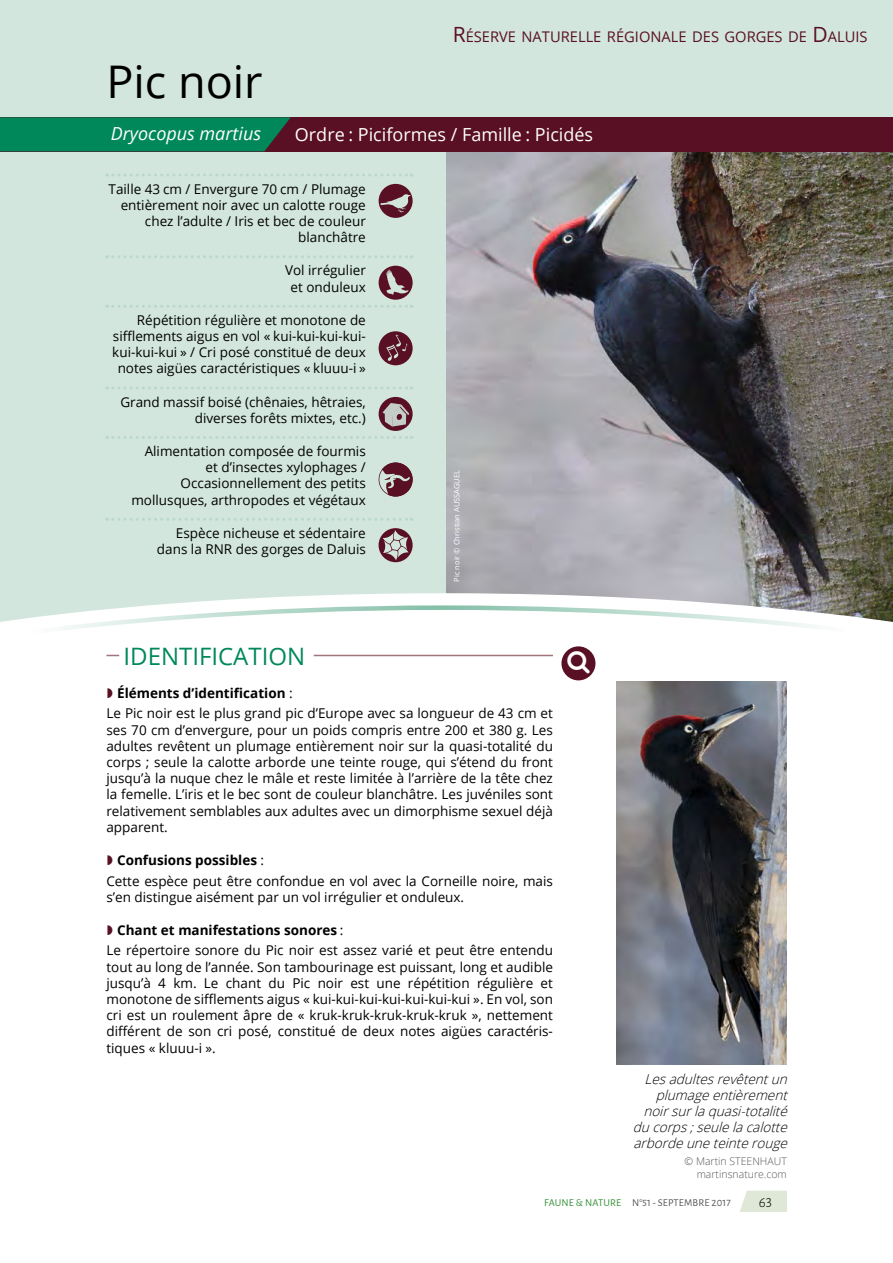
<style>
.page{position:relative;width:893px;height:1263px;background:#fff}
.page>*{position:absolute;margin:0;border:0;box-sizing:border-box;transform-origin:0 0}
.t1{font:45px "Open Sans";color:#000}
.t2{font:24px "Open Sans";color:#00885b}
.t3{font:18px "Open Sans";color:#fff}
.t4{font:italic 18px "Open Sans";color:#fff}
.t5{font:300 15px "Alegreya Sans";color:#000}
.t6{font:14.7px "Open Sans";color:#5a1024}
.t7{font:13.5px/16.2px "Open Sans";color:#000;text-align:right}
.t8{font:italic 300 13.5px/16.2px "Open Sans";color:#000;text-align:right}
.t9{font:300 10.5px/12.6px "Open Sans";color:#575756;text-align:right}
.t10{font:10.5px "Alegreya Sans";letter-spacing:.015em;color:#575756}
.t11{font:7.5px "Open Sans";color:#fff}
.s1{font-size:21px}
.s2{font-weight:700}
.s3{color:#359138}
</style>
<div class="page">
<div style="left:0;top:0;width:893px;height:117px;background:#d2e6dd"></div>
<div style="left:0;top:151px;width:447px;height:480px;background:#d2e6dd"></div>
<img style="left:447px;top:151px;width:446px;height:441px">
<svg style="left:0;top:592px;width:893px;height:599px"></svg>
<hr style="left:106px;top:655px;width:447px;height:1px;background:#a27479">
<div style="left:119px;top:643px;width:195px;height:23px;background:#fff"></div>
<div style="left:561px;top:646px;width:34px;height:34px;background:#5a1024;border-radius:50%"></div>
<img style="left:617px;top:681px;width:170px;height:384px">
<svg style="left:107px;top:173px;width:305px;height:3px"></svg>
<svg style="left:107px;top:255px;width:305px;height:3px"></svg>
<svg style="left:107px;top:305px;width:305px;height:3px"></svg>
<svg style="left:107px;top:387px;width:305px;height:3px"></svg>
<svg style="left:107px;top:436px;width:305px;height:3px"></svg>
<svg style="left:107px;top:518px;width:305px;height:3px"></svg>
<svg style="left:379px;top:184px;width:34px;height:34px"></svg>
<svg style="left:379px;top:266px;width:34px;height:34px"></svg>
<svg style="left:379px;top:331px;width:34px;height:34px"></svg>
<svg style="left:379px;top:397px;width:34px;height:34px"></svg>
<svg style="left:379px;top:462px;width:34px;height:34px"></svg>
<svg style="left:379px;top:528px;width:34px;height:34px"></svg>
<div style="left:0;top:117px;width:893px;height:34px;background:#5a1024"></div>
<svg style="left:0;top:117px;width:291px;height:34px;background:#058157"></svg>
<svg style="left:22px;top:603px;width:828px;height:33px"></svg>
<svg style="left:740px;top:1191px;width:47px;height:21px"></svg>
<svg style="left:108px;top:688px;width:4px;height:10px"></svg>
<svg style="left:108px;top:855px;width:4px;height:10px"></svg>
<svg style="left:108px;top:925px;width:4px;height:10px"></svg>
<h1 class="t1" style="left:106px;top:51px;width:158px">Pic noir</h1>
<p class="t6" style="left:453px;top:26px;width:416px"><span class="s1">R</span>ÉSERVE NATURELLE RÉGIONALE DES GORGES DE <span class="s1">D</span>ALUIS</p>
<h3 class="t4" style="left:111px;top:122px;width:152px">Dryocopus martius</h3>
<h3 class="t3" style="left:295px;top:122px;width:300px">Ordre : Piciformes / Famille : Picidés</h3>
<p class="t7" style="left:109px;top:180px;width:259px">Taille 43 cm / Envergure 70 cm / Plumage entièrement noir avec un calotte rouge chez l’adulte / Iris et bec de couleur blanchâtre</p>
<p class="t7" style="left:285px;top:262px;width:82px;text-align:center">Vol irrégulier et onduleux</p>
<p class="t7" style="left:112px;top:311px;width:255px">Répétition régulière et monotone de sifflements aigus en vol « kui-kui-kui-kui&shy;kui-kui-kui » / Cri posé constitué de deux notes aigües caractéristiques « kluuu-i »</p>
<p class="t7" style="left:120px;top:393px;width:247px">Grand massif boisé (chênaies, hêtraies, diverses forêts mixtes, etc.)</p>
<p class="t7" style="left:131px;top:443px;width:236px">Alimentation composée de fourmis et d’insectes xylophages /<br>Occasionnellement des petits mollusques, arthropodes et végétaux</p>
<p class="t7" style="left:157px;top:524px;width:210px">Espèce nicheuse et sédentaire dans la RNR des gorges de Daluis</p>
<p class="t11" style="left:451px;top:581px;width:113px;rotate:-90deg">Pic noir © Christian AUSSAGUEL</p>
<h2 class="t2" style="left:123px;top:640px;width:183px">IDENTIFICATION</h2>
<p class="t7" style="left:106px;top:682px;width:448px;line-height:20.4px;text-align:left;text-indent:11px"><span class="s2">Éléments d’identification</span> :<br>Le Pic noir est le plus grand pic d’Europe avec sa longueur de 43 cm et</p>
<p class="t7" style="left:106px;top:721px;width:448px;text-align:justify">ses 70 cm d’envergure, pour un poids compris entre 200 et 380 g. Les adultes revêtent un plumage entièrement noir sur la quasi-totalité du corps ; seule la calotte arborde une teinte rouge, qui s’étend du front jusqu’à la nuque chez le mâle et reste limitée à l’arrière de la tête chez la femelle. L’iris et le bec sont de couleur blanchâtre. Les juvéniles sont relativement semblables aux adultes avec un dimorphisme sexuel déjà apparent.</p>
<p class="t7" style="left:106px;top:849px;width:448px;line-height:20.4px;text-align:left;text-indent:11px"><span class="s2">Confusions possibles</span> :<br>Cette espèce peut être confondue en vol avec la Corneille noire, mais</p>
<p class="t7" style="left:106px;top:888px;width:359px">s’en distingue aisément par un vol irrégulier et onduleux.</p>
<p class="t7" style="left:106px;top:919px;width:448px;line-height:20.4px;text-align:left;text-indent:11px"><span class="s2">Chant et manifestations sonores</span> :<br>Le répertoire sonore du Pic noir est assez varié et peut être entendu</p>
<p class="t7" style="left:106px;top:958px;width:448px;text-align:justify">tout au long de l’année. Son tambourinage est puissant, long et audible jusqu’à 4 km. Le chant du Pic noir est une répétition régulière et monotone de sifflements aigus « kui-kui-kui-kui-kui-kui-kui ». En vol, son cri est un roulement âpre de « kruk-kruk-kruk-kruk-kruk », nettement différent de son cri posé, constitué de deux notes aigües caractéris&shy;tiques « kluuu-i ».</p>
<p class="t8" style="left:633px;top:1070px;width:160px">Lesadultesrevêtentun plumageentièrement noirsurlaquasi-totalité ducorps;seulelacalotte arbordeuneteinterouge</p>
<p class="t9" style="left:685px;top:1155px;width:104px">© Martin STEENHAUT martinsnature.com</p>
<p class="t10" style="left:544px;top:1195px;width:188px"><span class="s3">FAUNE &amp; NATURE</span> N°51 - SEPTEMBRE 2017</p>
<p class="t5" style="left:759px;top:1192px;width:15px">63</p>
</div>
